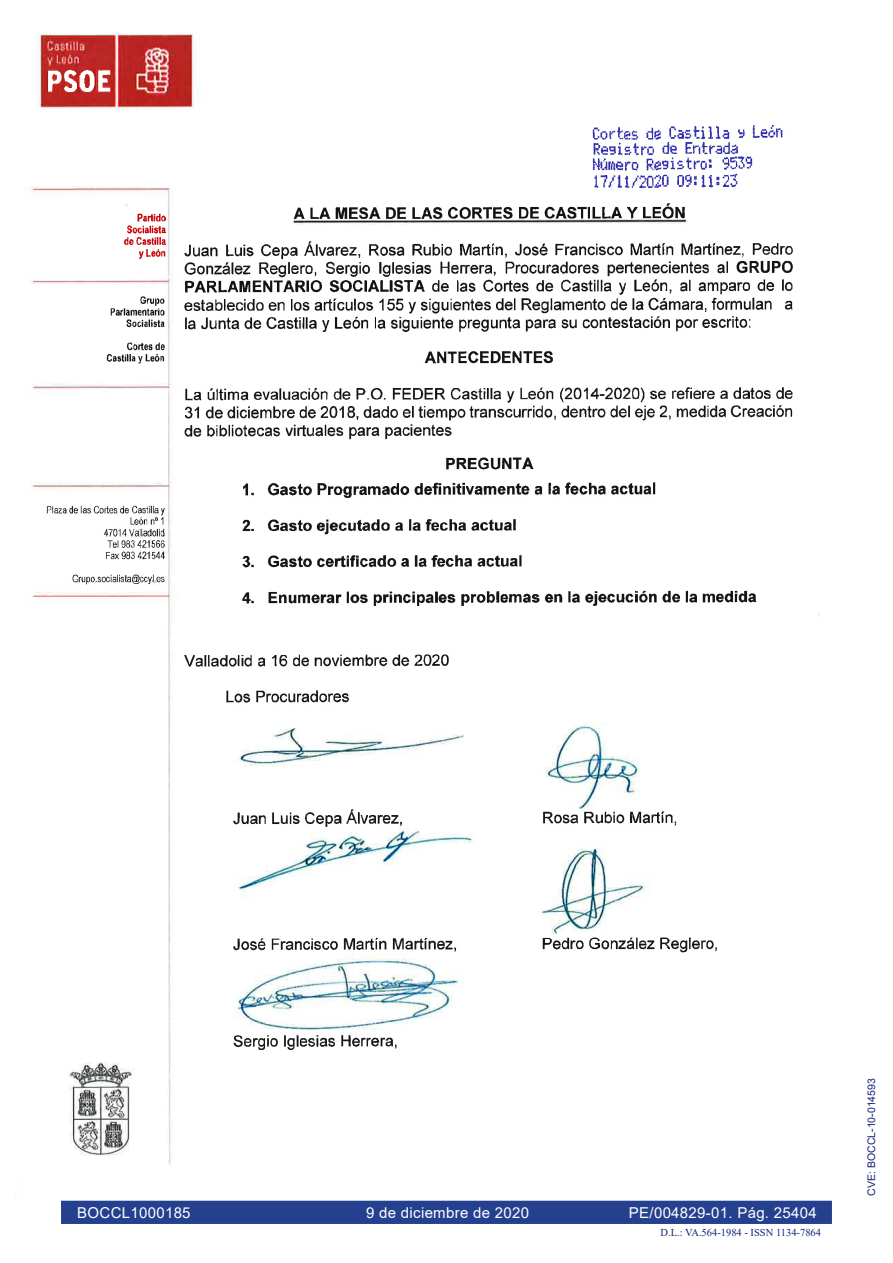
<style>
.page{position:relative;width:893px;height:1263px;background:#fff}
.page>*{position:absolute;margin:0;border:0;box-sizing:border-box;transform-origin:0 0}
.E_CVE{font:15px "Arial";letter-spacing:.02em;color:#fff}
.t1{font:10.5px "Times New Roman";color:#132477}
.t2{font:10.5px "Arial";color:#132477}
</style>
<div class="page">
<div style="left:60px;top:1200px;width:773px;height:25px;background:#25408f"></div>
<div style="left:60px;top:1199px;width:773px;height:26px;border:2px solid #fff"></div>
<img style="left:25px;top:32px;width:808px;height:1168px">
<img style="left:48px;top:41px;width:63px;height:51px">
<img style="left:124px;top:214px;width:41px;height:45px">
<img style="left:48px;top:296px;width:747px;height:754px">
<img style="left:185px;top:126px;width:610px;height:205px">
<p class="E_CVE" style="left:77px;top:1202px;width:115px">BOCCL1000185</p>
<p class="E_CVE" style="left:366px;top:1202px;width:165px">9 de diciembre de 2020</p>
<p class="E_CVE" style="left:629px;top:1202px;width:189px">PE/004829-01. Pág. 25404</p>
<p class="t1" style="left:661px;top:1225px;width:162px">D.L.: VA.564-1984 - ISSN 1134-7864</p>
<p class="t2" style="left:864px;top:1195px;width:119px;rotate:-90deg">CVE: BOCCL-10-014593</p>
</div>
